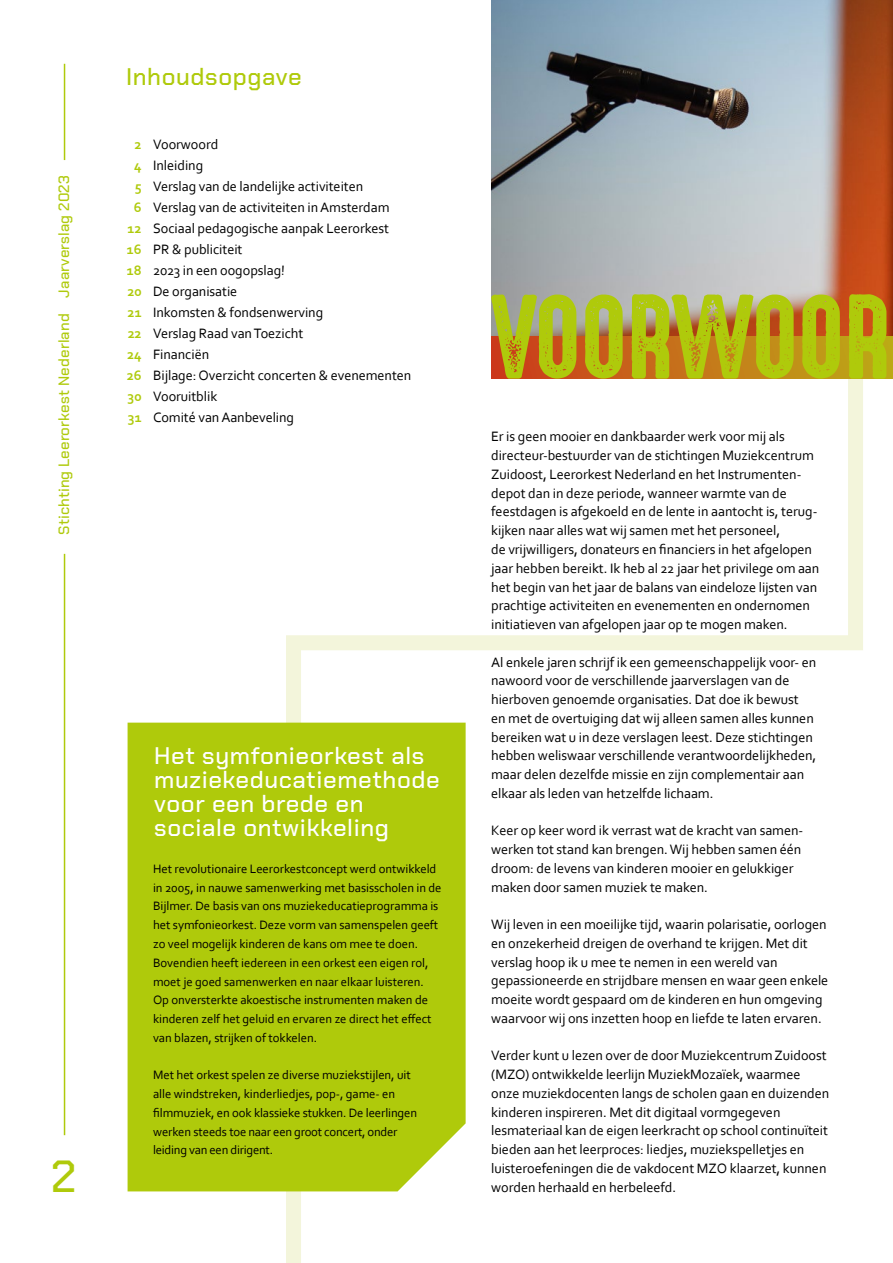
<style>
.page{position:relative;width:893px;height:1263px;background:#fff}
.page>*{position:absolute;margin:0;border:0;box-sizing:border-box;transform-origin:0 0}
.t1{font:108px "High Voltage Rough";letter-spacing:-.02em;color:#afca0b}
.t2{font:500 45px "Chakra Petch";color:#afca0b}
.t3{font:500 24px/24px "Chakra Petch";letter-spacing:.025em;color:#fff}
.t4{font:500 24px "Chakra Petch";letter-spacing:.025em;color:#afca0b}
.t5{font:500 15px "Chakra Petch";letter-spacing:.01em;color:#afca0b}
.t6{font:14.25px/18.8px "Corbel";letter-spacing:-.005em;color:#000}
.t7{font:700 14.25px/21px "Corbel";letter-spacing:-.005em;color:#afca0b;text-align:center}
.t8{font:12.75px/18.8px "Corbel";letter-spacing:-.005em;color:#000}
</style>
<div class="page">
<svg style="left:278px;top:378px;width:615px;height:885px"></svg>
<div style="left:128px;top:723px;width:338px;height:468px;background:#afca0b"></div>
<div style="left:491px;top:0;width:402px;height:378px;background:linear-gradient(to right,#cc3a1c,#bdad17)"></div>
<img style="left:491px;top:0;width:402px;height:336px">
<hr style="left:64px;top:554px;width:1px;height:581px;background:#afca0b">
<hr style="left:64px;top:64px;width:1px;height:96px;background:#afca0b">
<p class="t5" style="left:55px;top:535px;width:361px;rotate:-90deg">Stichting Leerorkest Nederland Jaarverslag 2023</p>
<h2 class="t2" style="left:51px;top:1150px;width:27px">2</h2>
<h3 class="t4" style="left:126px;top:62px;width:177px">Inhoudsopgave</h3>
<p class="t7" style="left:127px;top:133px;width:16px">2<br>4<br>5<br>6<br>12<br>16<br>18<br>20<br>21<br>22<br>24<br>26<br>30<br>31</p>
<p class="t6" style="left:153px;top:133px;width:260px;line-height:21px">Voorwoord<br>Inleiding<br>Verslag van de landelijke activiteiten<br>Verslag van de activiteiten in Amsterdam<br>Sociaal pedagogische aanpak Leerorkest<br>PR &amp; publiciteit<br>2023 in een oogopslag!<br>De organisatie<br>Inkomsten &amp; fondsenwerving<br>Verslag Raad van Toezicht<br>Financiën<br>Bijlage: Overzicht concerten &amp; evenementen<br>Vooruitblik<br>Comité van Aanbeveling</p>
<h3 class="t3" style="left:154px;top:744px;width:287px">Het symfonieorkest als muziekeducatiemethode voor een brede en sociale ontwikkeling</h3>
<p class="t8" style="left:153px;top:859px;width:290px">Het revolutionaire Leerorkestconcept werd ontwikkeld in 2005, in nauwe samenwerking met basisscholen in de Bijlmer. De basis van ons muziekeducatieprogramma is het symfonieorkest. Deze vorm van samenspelen geeft zo veel mogelijk kinderen de kans om mee te doen.<br>Bovendien heeft iedereen in een orkest een eigen rol, moet je goed samenwerken en naar elkaar luisteren.<br>Op onversterkte akoestische instrumenten maken de kinderen zelf het geluid en ervaren ze direct het effect van blazen, strijken of tokkelen.</p>
<p class="t8" style="left:153px;top:1065px;width:266px">Met het orkest spelen ze diverse muziekstijlen, uit alle windstreken, kinderliedjes, pop-, game- en filmmuziek, en ook klassieke stukken. De leerlingen werken steeds toe naar een groot concert, onder leiding van een dirigent.</p>
<h1 class="t1" style="left:491px;top:255px;width:401px">VOORWOOR</h1>
<p class="t6" style="left:491px;top:427px;width:330px">Er is geen mooier en dankbaarder werk voor mij als directeur-bestuurder van de stichtingen Muziekcentrum Zuidoost, Leerorkest Nederland en het Instrumenten&shy;depot dan in deze periode, wanneer warmte van de feestdagen is afgekoeld en de lente in aantocht is, terug&shy;kijken naar alles wat wij samen met het personeel,<br>de vrijwilligers, donateurs en financiers in het afgelopen jaar hebben bereikt. Ik heb al 22 jaar het privilege om aan het begin van het jaar de balans van eindeloze lijsten van prachtige activiteiten en evenementen en ondernomen initiatieven van afgelopen jaar op te mogen maken.</p>
<p class="t6" style="left:491px;top:652px;width:327px">Al enkele jaren schrijf ik een gemeenschappelijk voor- en nawoord voor de verschillende jaarverslagen van de hierboven genoemde organisaties. Dat doe ik bewust en met de overtuiging dat wij alleen samen alles kunnen bereiken wat u in deze verslagen leest. Deze stichtingen hebben weliswaar verschillende verantwoordelijkheden, maar delen dezelfde missie en zijn complementair aan elkaar als leden van hetzelfde lichaam.</p>
<p class="t6" style="left:491px;top:821px;width:312px">Keer op keer word ik verrast wat de kracht van samen&shy;werken tot stand kan brengen. Wij hebben samen één droom: de levens van kinderen mooier en gelukkiger maken door samen muziek te maken.</p>
<p class="t6" style="left:491px;top:915px;width:339px">Wij leven in een moeilijke tijd, waarin polarisatie, oorlogen en onzekerheid dreigen de overhand te krijgen. Met dit verslag hoop ik u mee te nemen in een wereld van gepassioneerde en strijdbare mensen en waar geen enkele moeite wordt gespaard om de kinderen en hun omgeving waarvoor wij ons inzetten hoop en liefde te laten ervaren.</p>
<p class="t6" style="left:491px;top:1046px;width:339px">Verder kunt u lezen over de door Muziekcentrum Zuidoost (MZO) ontwikkelde leerlijn MuziekMozaïek, waarmee onze muziekdocenten langs de scholen gaan en duizenden kinderen inspireren. Met dit digitaal vormgegeven lesmateriaal kan de eigen leerkracht op school continuïteit bieden aan het leerproces: liedjes, muziekspelletjes en luisteroefeningen die de vakdocent MZO klaarzet, kunnen worden herhaald en herbeleefd.</p>
</div>
